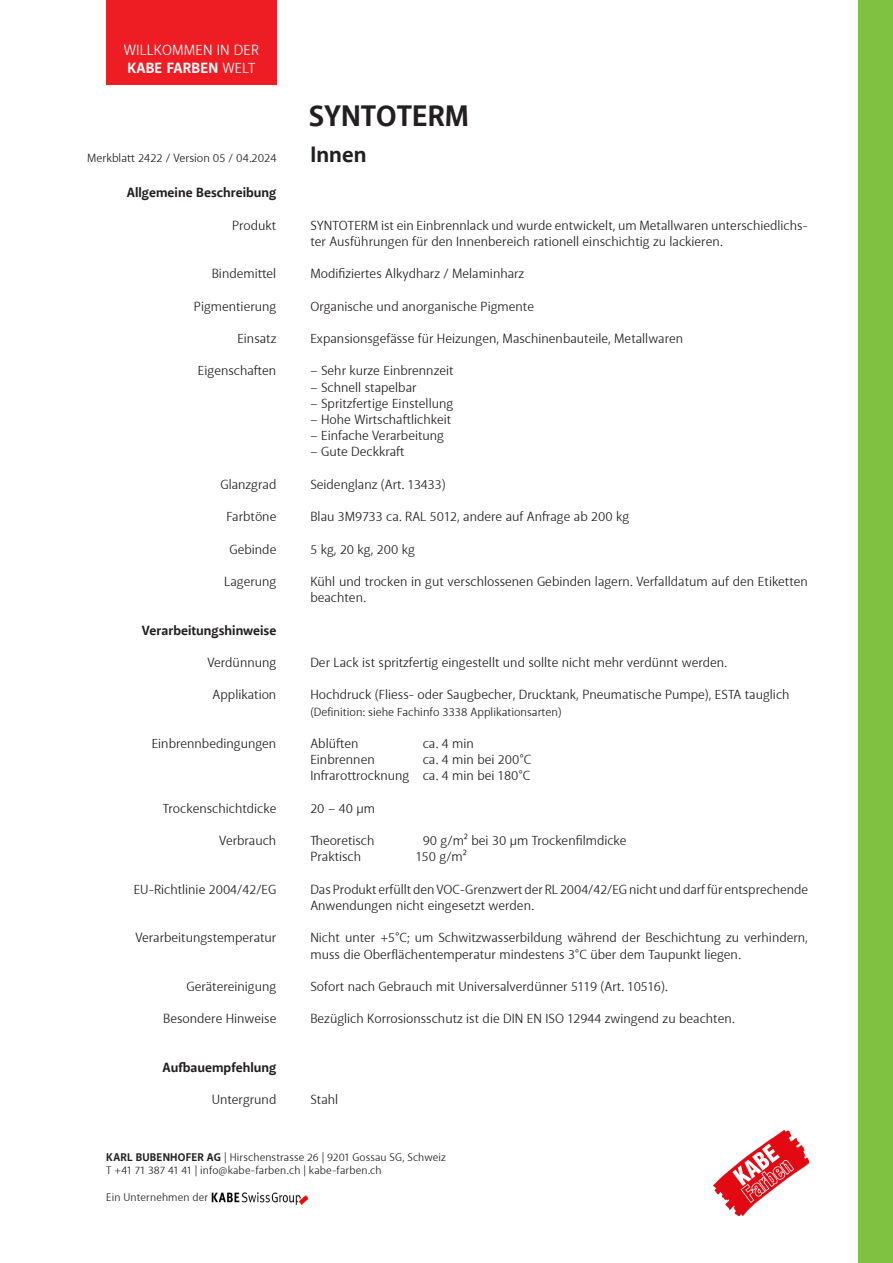
<style>
.page{position:relative;width:893px;height:1263px;background:#fff}
.page>*{position:absolute;margin:0;border:0;box-sizing:border-box;transform-origin:0 0}
.t1{font:700 30px "Akagi Pro";color:#231f20}
.t2{font:700 22.5px "Akagi Pro";color:#231f20}
.t3{font:15px/18px "Akagi Pro";letter-spacing:.01em;color:#fff}
.Text{font:13.5px/16.2px "Akagi Pro";color:#231f20}
.Titel{font:700 13.5px "Akagi Pro";color:#231f20}
.Text-2{font:12px "Akagi Pro";color:#231f20}
.t4{font:11.25px/13.5px "Akagi Pro";letter-spacing:.01em;color:#231f20}
.s1{font-weight:700}
</style>
<div class="page">
<img style="left:714px;top:1130px;width:95px;height:85px">
<div style="left:106px;top:0;width:170px;height:85px;background:#ee1d23"></div>
<img style="left:211px;top:1193px;width:97px;height:11px">
<div style="left:859px;top:0;width:34px;height:1263px;background:#7fc241"></div>
<p class="t3" style="left:124px;top:41px;width:137px">WILLKOMMEN IN DER<br><span class="s1">KABE FARBEN</span> WELT</p>
<p class="t1" style="left:309px;top:97px;width:162px">SYNTOTERM</p>
<p class="Text-2" style="left:87px;top:150px;width:191px">Merkblatt 2422 / Version 05 / 04.2024</p>
<p class="t2" style="left:311px;top:140px;width:57px">Innen</p>
<p class="Titel" style="left:127px;top:184px;width:151px">Allgemeine Beschreibung</p>
<p class="Text" style="left:232px;top:217px;width:46px">Produkt</p>
<p class="Text" style="left:212px;top:266px;width:66px">Bindemittel</p>
<p class="Text" style="left:194px;top:298px;width:84px">Pigmentierung</p>
<p class="Text" style="left:237px;top:330px;width:41px">Einsatz</p>
<p class="Text" style="left:198px;top:363px;width:80px">Eigenschaften</p>
<p class="Text" style="left:220px;top:476px;width:57px">Glanzgrad</p>
<p class="Text" style="left:226px;top:509px;width:51px">Farbtöne</p>
<p class="Text" style="left:230px;top:541px;width:48px">Gebinde</p>
<p class="Text" style="left:224px;top:573px;width:54px">Lagerung</p>
<p class="Titel" style="left:142px;top:622px;width:136px">Verarbeitungshinweise</p>
<p class="Text" style="left:207px;top:654px;width:70px">Verdünnung</p>
<p class="Text" style="left:213px;top:687px;width:65px">Applikation</p>
<p class="Text" style="left:152px;top:735px;width:126px">Einbrennbedingungen</p>
<p class="Text" style="left:163px;top:800px;width:115px">Trockenschichtdicke</p>
<p class="Text" style="left:219px;top:833px;width:59px">Verbrauch</p>
<p class="Text" style="left:134px;top:881px;width:144px">EU-Richtlinie 2004/42/EG</p>
<p class="Text" style="left:135px;top:930px;width:142px">Verarbeitungstemperatur</p>
<p class="Text" style="left:186px;top:978px;width:91px">Gerätereinigung</p>
<p class="Text" style="left:163px;top:1011px;width:115px">Besondere Hinweise</p>
<p class="Titel" style="left:162px;top:1059px;width:115px">Aufbauempfehlung</p>
<p class="Text" style="left:212px;top:1092px;width:66px">Untergrund</p>
<p class="Text" style="left:310px;top:217px;width:499px">SYNTOTERM ist ein Einbrennlack und wurde entwickelt, um Metallwaren unterschiedlichs&shy;ter Ausführungen für den Innenbereich rationell einschichtig zu lackieren.</p>
<p class="Text" style="left:310px;top:266px;width:215px">Modifiziertes Alkydharz / Melaminharz</p>
<p class="Text" style="left:310px;top:298px;width:225px">Organische und anorganische Pigmente</p>
<p class="Text" style="left:310px;top:330px;width:374px">Expansionsgefässe für Heizungen, Maschinenbauteile, Metallwaren</p>
<p class="Text" style="left:310px;top:363px;width:145px">– Sehr kurze Einbrennzeit</p>
<p class="Text" style="left:310px;top:379px;width:108px">– Schnell stapelbar</p>
<p class="Text" style="left:310px;top:395px;width:144px">– Spritzfertige Einstellung</p>
<p class="Text" style="left:310px;top:411px;width:142px">– Hohe Wirtschaftlichkeit</p>
<p class="Text" style="left:310px;top:428px;width:135px">– Einfache Verarbeitung</p>
<p class="Text" style="left:310px;top:444px;width:96px">– Gute Deckkraft</p>
<p class="Text" style="left:310px;top:476px;width:137px">Seidenglanz (Art. 13433)</p>
<p class="Text" style="left:310px;top:509px;width:320px">Blau 3M9733 ca. RAL 5012, andere auf Anfrage ab 200 kg</p>
<p class="Text" style="left:310px;top:541px;width:106px">5 kg, 20 kg, 200 kg</p>
<p class="Text" style="left:310px;top:573px;width:499px">Kühl und trocken in gut verschlossenen Gebinden lagern. Verfalldatum auf den Etiketten beachten.</p>
<p class="Text" style="left:310px;top:654px;width:418px">Der Lack ist spritzfertig eingestellt und sollte nicht mehr verdünnt werden.</p>
<p class="Text" style="left:310px;top:687px;width:481px">Hochdruck (Fliess- oder Saugbecher, Drucktank, Pneumatische Pumpe), ESTA tauglich</p>
<p class="Text-2" style="left:310px;top:704px;width:253px">(Definition: siehe Fachinfo 3338 Applikationsarten)</p>
<p class="Text" style="left:310px;top:735px;width:50px">Ablüften</p>
<p class="Text" style="left:423px;top:735px;width:53px">ca. 4 min</p>
<p class="Text" style="left:310px;top:752px;width:66px">Einbrennen</p>
<p class="Text" style="left:423px;top:752px;width:110px">ca. 4 min bei 200°C</p>
<p class="Text" style="left:310px;top:768px;width:222px">Infrarottrocknung ca. 4 min bei 180°C</p>
<p class="Text" style="left:310px;top:800px;width:66px">20 – 40 μm</p>
<p class="Text" style="left:310px;top:833px;width:66px">Theoretisch</p>
<p class="Text" style="left:423px;top:833px;width:205px">90 g/m² bei 30 μm Trockenfilmdicke</p>
<p class="Text" style="left:310px;top:849px;width:52px">Praktisch</p>
<p class="Text" style="left:416px;top:849px;width:53px">150 g/m²</p>
<p class="Text" style="left:310px;top:881px;width:499px">Das Produkt erfüllt den VOC-Grenzwert der RL 2004/42/EG nicht und darf für entsprechende<br>Anwendungen nicht eingesetzt werden.</p>
<p class="Text" style="left:310px;top:930px;width:499px">Nicht unter +5°C; um Schwitzwasserbildung während der Beschichtung zu verhindern, muss die Oberflächentemperatur mindestens 3°C über dem Taupunkt liegen.</p>
<p class="Text" style="left:310px;top:978px;width:359px">Sofort nach Gebrauch mit Universalverdünner 5119 (Art. 10516).</p>
<p class="Text" style="left:310px;top:1011px;width:426px">Bezüglich Korrosionsschutz ist die DIN EN ISO 12944 zwingend zu beachten.</p>
<p class="Text" style="left:310px;top:1092px;width:29px">Stahl</p>
<p class="t4" style="left:106px;top:1150px;width:341px"><span class="s1">KARL BUBENHOFER AG</span> | Hirschenstrasse 26 | 9201 Gossau SG, Schweiz<br>T +41 71 387 41 41 | info@kabe-farben.ch | kabe-farben.ch</p>
<p class="t4" style="left:106px;top:1191px;width:103px">Ein Unternehmen der</p>
</div>
